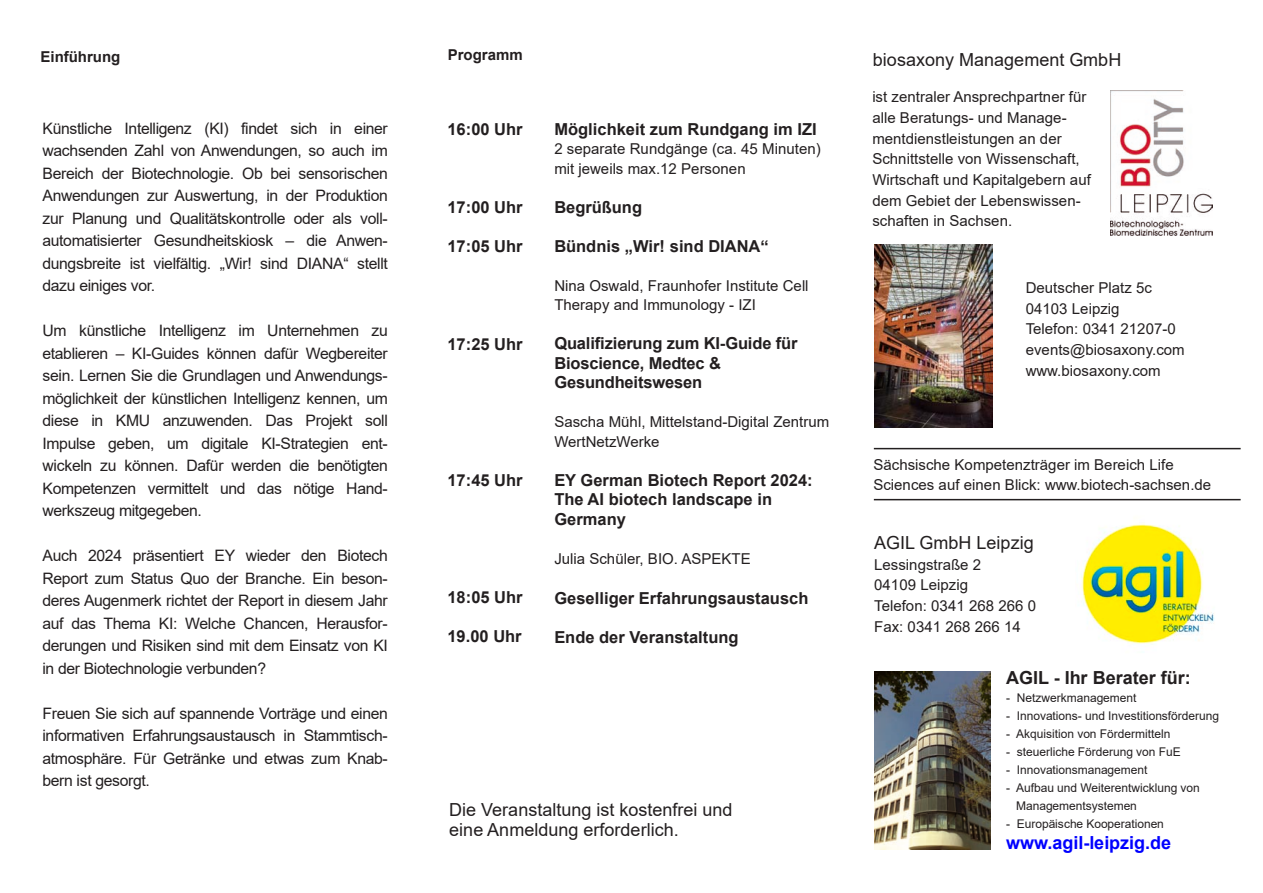
<style>
.page{position:relative;width:1263px;height:893px;background:#fff}
.page>*{position:absolute;margin:0;border:0;box-sizing:border-box;transform-origin:0 0}
.t1{font:18px/19.5px "Arial";color:#231f20}
.t2{font:700 18px "Arial";color:#231f20}
.t3{font:700 18px "Arial";color:#00f}
.t4{font:700 16.5px/19.5px "Arial";color:#231f20}
.t5{font:15.75px/22.5px "Arial";letter-spacing:-.025em;color:#231f20;text-align:justify}
.t6{font:15px/20.7px "Arial";letter-spacing:.005em;color:#231f20}
.t7{font:700 15px "Arial";color:#231f20}
.t8{font:12px/18px "Arial";letter-spacing:-.005em;color:#231f20}
</style>
<div class="page">
<img style="left:874px;top:245px;width:119px;height:183px">
<img style="left:1110px;top:90px;width:102px;height:146px">
<hr style="left:874px;top:499px;width:366px;height:1px;background:#231f20">
<img style="left:1081px;top:523px;width:134px;height:121px">
<img style="left:875px;top:672px;width:116px;height:177px">
<hr style="left:874px;top:448px;width:366px;height:1px;background:#231f20">
<p class="t7" style="left:40px;top:48px;width:81px">Einführung</p>
<p class="t7" style="left:448px;top:46px;width:77px">Programm</p>
<p class="t5" style="left:43px;top:117px;width:347px">Künstliche Intelligenz (KI) findet sich in einer wachsenden Zahl von Anwendungen, so auch im Bereich der Biotechnologie. Ob bei sensorischen Anwendungen zur Auswertung, in der Produktion zur Planung und Qualitätskontrolle oder als voll&shy;automatisierter Gesundheitskiosk – die Anwen&shy;dungsbreite ist vielfältig. „Wir! sind DIANA“ stellt dazu einiges vor.</p>
<p class="t5" style="left:43px;top:320px;width:347px">Um künstliche Intelligenz im Unternehmen zu etablieren – KI-Guides können dafür Wegbereiter sein. Lernen Sie die Grundlagen und Anwendungs&shy;möglichkeit der künstlichen Intelligenz kennen, um diese in KMU anzuwenden. Das Projekt soll Impulse geben, um digitale KI-Strategien ent&shy;wickeln zu können. Dafür werden die benötigten Kompetenzen vermittelt und das nötige Hand&shy;werkszeug mitgegeben.</p>
<p class="t5" style="left:43px;top:545px;width:347px">Auch 2024 präsentiert EY wieder den Biotech Report zum Status Quo der Branche. Ein beson&shy;deres Augenmerk richtet der Report in diesem Jahr auf das Thema KI: Welche Chancen, Herausfor&shy;derungen und Risiken sind mit dem Einsatz von KI in der Biotechnologie verbunden?</p>
<p class="t5" style="left:43px;top:702px;width:347px">Freuen Sie sich auf spannende Vorträge und einen informativen Erfahrungsaustausch in Stammtisch&shy;atmosphäre. Für Getränke und etwas zum Knab&shy;bern ist gesorgt.</p>
<p class="t4" style="left:447px;top:120px;width:77px">16:00 Uhr</p>
<p class="t4" style="left:447px;top:198px;width:77px">17:00 Uhr</p>
<p class="t4" style="left:447px;top:237px;width:77px">17:05 Uhr</p>
<p class="t4" style="left:447px;top:334px;width:77px">17:25 Uhr</p>
<p class="t4" style="left:447px;top:471px;width:77px">17:45 Uhr</p>
<p class="t4" style="left:447px;top:588px;width:77px">18:05 Uhr</p>
<p class="t4" style="left:447px;top:627px;width:76px">19.00 Uhr</p>
<p class="t4" style="left:554px;top:119px;width:264px">Möglichkeit zum Rundgang im IZI</p>
<p class="t6" style="left:554px;top:139px;width:268px;line-height:19.5px">2 separate Rundgänge (ca. 45 Minuten) mit jeweils max.12 Personen</p>
<p class="t4" style="left:554px;top:197px;width:89px">Begrüßung</p>
<p class="t4" style="left:554px;top:236px;width:216px">Bündnis „Wir! sind DIANA“</p>
<p class="t6" style="left:554px;top:276px;width:256px;line-height:19.5px">Nina Oswald, Fraunhofer Institute Cell<br>Therapy and Immunology - IZI</p>
<p class="t4" style="left:554px;top:334px;width:245px">Qualifizierung zum KI-Guide für<br>Bioscience, Medtec &amp;<br>Gesundheitswesen</p>
<p class="t6" style="left:554px;top:412px;width:276px;line-height:19.5px">Sascha Mühl, Mittelstand-Digital Zentrum<br>WertNetzWerke</p>
<p class="t4" style="left:554px;top:470px;width:260px">EY German Biotech Report 2024:<br>The AI biotech landscape in<br>Germany</p>
<p class="t6" style="left:554px;top:548px;width:198px">Julia Schüler, BIO. ASPEKTE</p>
<p class="t4" style="left:554px;top:589px;width:256px">Geselliger Erfahrungsaustausch</p>
<p class="t4" style="left:554px;top:627px;width:186px">Ende der Veranstaltung</p>
<p class="t1" style="left:449px;top:800px;width:285px">Die Veranstaltung ist kostenfrei und eine Anmeldung erforderlich.</p>
<p class="t1" style="left:873px;top:50px;width:250px">biosaxony Management GmbH</p>
<p class="t6" style="left:872px;top:87px;width:220px">ist zentraler Ansprechpartner für alle Beratungs- und Manage&shy;mentdienstleistungen an der<br>Schnittstelle von Wissenschaft,<br>Wirtschaft und Kapitalgebern auf dem Gebiet der Lebenswissen&shy;schaften in Sachsen.</p>
<p class="t6" style="left:1026px;top:277px;width:161px">Deutscher Platz 5c<br>04103 Leipzig<br>Telefon: 0341 21207-0 events@biosaxony.com www.biosaxony.com</p>
<p class="t6" style="left:873px;top:454px;width:339px">Sächsische Kompetenzträger im Bereich Life<br>Sciences auf einen Blick: www.biotech-sachsen.de</p>
<p class="t1" style="left:874px;top:533px;width:161px">AGIL GmbH Leipzig</p>
<p class="t6" style="left:874px;top:554px;width:163px">Lessingstraße 2<br>04109 Leipzig<br>Telefon: 0341 268 266 0<br>Fax: 0341 268 266 14</p>
<p class="t2" style="left:1006px;top:668px;width:186px">AGIL - Ihr Berater für:</p>
<p class="t8" style="left:1006px;top:689px;width:132px">- Netzwerkmanagement</p>
<p class="t8" style="left:1006px;top:707px;width:214px">- Innovations- und Investitionsförderung</p>
<p class="t8" style="left:1006px;top:725px;width:166px">- Akquisition von Fördermitteln</p>
<p class="t8" style="left:1006px;top:743px;width:176px">- steuerliche Förderung von FuE</p>
<p class="t8" style="left:1006px;top:761px;width:143px">- Innovationsmanagement</p>
<p class="t8" style="left:1016px;top:779px;width:185px;text-indent:-10px">- Aufbau und Weiterentwicklung von<br>Managementsystemen</p>
<p class="t8" style="left:1006px;top:815px;width:159px">- Europäische Kooperationen</p>
<p class="t3" style="left:1006px;top:833px;width:166px">www.agil-leipzig.de</p>
</div>
